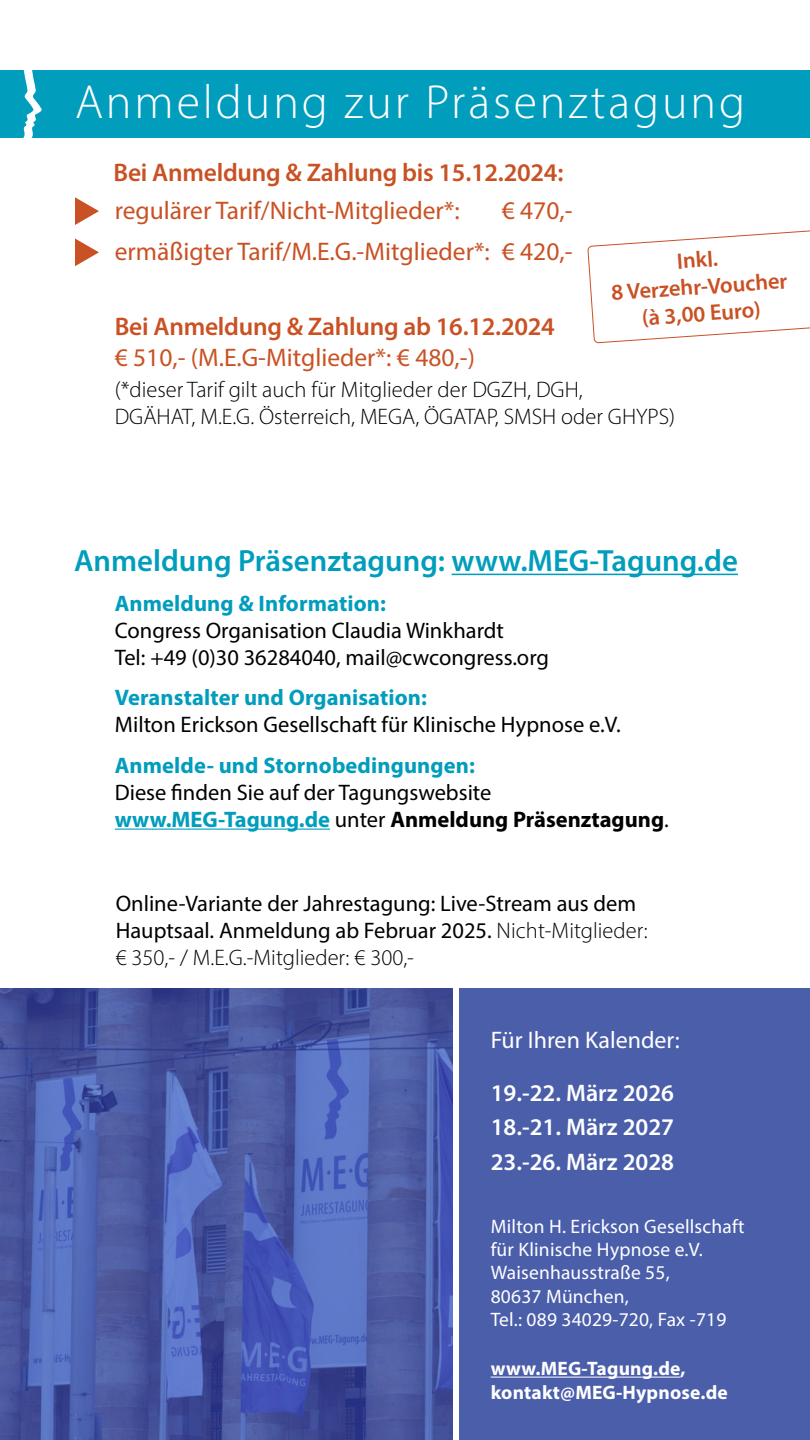
<style>
.page{position:relative;width:810px;height:1440px;background:#fff}
.page>*{position:absolute;margin:0;border:0;box-sizing:border-box;transform-origin:0 0}
.t1{font:300 48px "Myriad Pro";letter-spacing:.06em;color:#fff}
.t2{font:600 30.75px "Myriad Pro";color:#009dbc}
.t3{font:25.5px/41.1px "Myriad Pro";color:#c95123;text-align:right}
.t4{font:600 25.5px "Myriad Pro";letter-spacing:-.01em;color:#c95123}
.t5{font:600 24px/34.5px "Myriad Pro";color:#fff;text-align:justify}
.t6{font:24px "Myriad Pro";color:#fff}
.t7{font:22.5px/27px "Myriad Pro";color:#000}
.t8{font:300 22.5px/27px "Myriad Pro";color:#000}
.t9{font:700 22.5px "Myriad Pro";letter-spacing:.005em;color:#009dbc}
.t10{font:600 22.5px/27px "Myriad Pro";color:#c95123;text-align:center}
.t11{font:19.5px/23.4px "Myriad Pro";letter-spacing:.01em;color:#fff}
.t12{font:700 19.5px/23.4px "Myriad Pro";letter-spacing:.01em;color:#fff}
.s1{font-weight:700;color:#009dbc}
.s2{font-weight:700}
.s3{font-weight:300}
</style>
<div class="page">
<div style="left:0;top:70px;width:810px;height:68px;background:#009dbc"></div>
<div style="left:459px;top:988px;width:351px;height:452px;background:#4b5eaa"></div>
<img style="left:0;top:988px;width:452px;height:452px">
<hr style="left:491px;top:1377px;width:189px;height:1px;background:#fff">
<hr style="left:452px;top:574px;width:286px;height:1px;background:#009dbc">
<hr style="left:115px;top:829px;width:215px;height:1px;background:#009dbc">
<svg style="left:588px;top:230px;width:222px;height:113px"></svg>
<svg style="left:23px;top:70px;width:19px;height:68px"></svg>
<svg style="left:75px;top:197px;width:24px;height:28px"></svg>
<svg style="left:75px;top:239px;width:24px;height:27px"></svg>
<h1 class="t1" style="left:75px;top:73px;width:672px">Anmeldung zur Präsenztagung</h1>
<p class="t4" style="left:114px;top:156px;width:451px">Bei Anmeldung &amp; Zahlung bis 15.12.2024:</p>
<p class="t3" style="left:115px;top:190px;width:347px">regulärer Tarif/Nicht-Mitglieder*:</p>
<p class="t3" style="left:115px;top:190px;width:459px">€ 470,-<br>ermäßigter Tarif/M.E.G.-Mitglieder*: € 420,-</p>
<p class="t10" style="left:609px;top:252px;width:178px;rotate:-4deg">Inkl.<br>8 Verzehr-Voucher (à 3,00 Euro)</p>
<p class="t4" style="left:115px;top:310px;width:442px">Bei Anmeldung &amp; Zahlung ab 16.12.2024</p>
<p class="t3" style="left:115px;top:336px;width:362px">€ 510,- (M.E.G-Mitglieder*: € 480,-)</p>
<p class="t8" style="left:115px;top:376px;width:562px">(*dieser Tarif gilt auch für Mitglieder der DGZH, DGH,<br>DGÄHAT, M.E.G. Österreich, MEGA, ÖGATAP, SMSH oder GHYPS)</p>
<h2 class="t2" style="left:74px;top:541px;width:665px">Anmeldung Präsenztagung: www.MEG-Tagung.de</h2>
<p class="t9" style="left:115px;top:589px;width:273px">Anmeldung &amp; Information:</p>
<p class="t7" style="left:115px;top:616px;width:436px">Congress Organisation Claudia Winkhardt<br>Tel: +49 (0)30 36284040, mail@cwcongress.org</p>
<p class="t9" style="left:115px;top:683px;width:314px">Veranstalter und Organisation:</p>
<p class="t7" style="left:115px;top:711px;width:507px">Milton Erickson Gesellschaft für Klinische Hypnose e.V.</p>
<p class="t9" style="left:115px;top:751px;width:362px">Anmelde- und Stornobedingungen:</p>
<p class="t7" style="left:115px;top:778px;width:556px">Diese finden Sie auf der Tagungswebsite <span class="s1">www.MEG-Tagung.de</span> unter <span class="s2">Anmeldung Präsenztagung</span>.</p>
<p class="t7" style="left:116px;top:889px;width:533px">Online-Variante der Jahrestagung: Live-Stream aus dem<br>Hauptsaal. Anmeldung ab Februar 2025. <span class="s3">Nicht-Mitglieder: € 350,- / M.E.G.-Mitglieder: € 300,-</span></p>
<p class="t6" style="left:491px;top:1025px;width:190px">Für Ihren Kalender:</p>
<p class="t5" style="left:491px;top:1075px;width:185px">19.-22. März 2026<br>18.-21. März 2027<br>23.-26. März 2028</p>
<p class="t11" style="left:491px;top:1214px;width:255px">Milton H. Erickson Gesellschaft für Klinische Hypnose e.V.<br>Waisenhausstraße 55,<br>80637 München,<br>Tel.: 089 34029-720, Fax -719</p>
<p class="t12" style="left:491px;top:1356px;width:239px">www.MEG-Tagung.de, kontakt@MEG-Hypnose.de</p>
</div>
